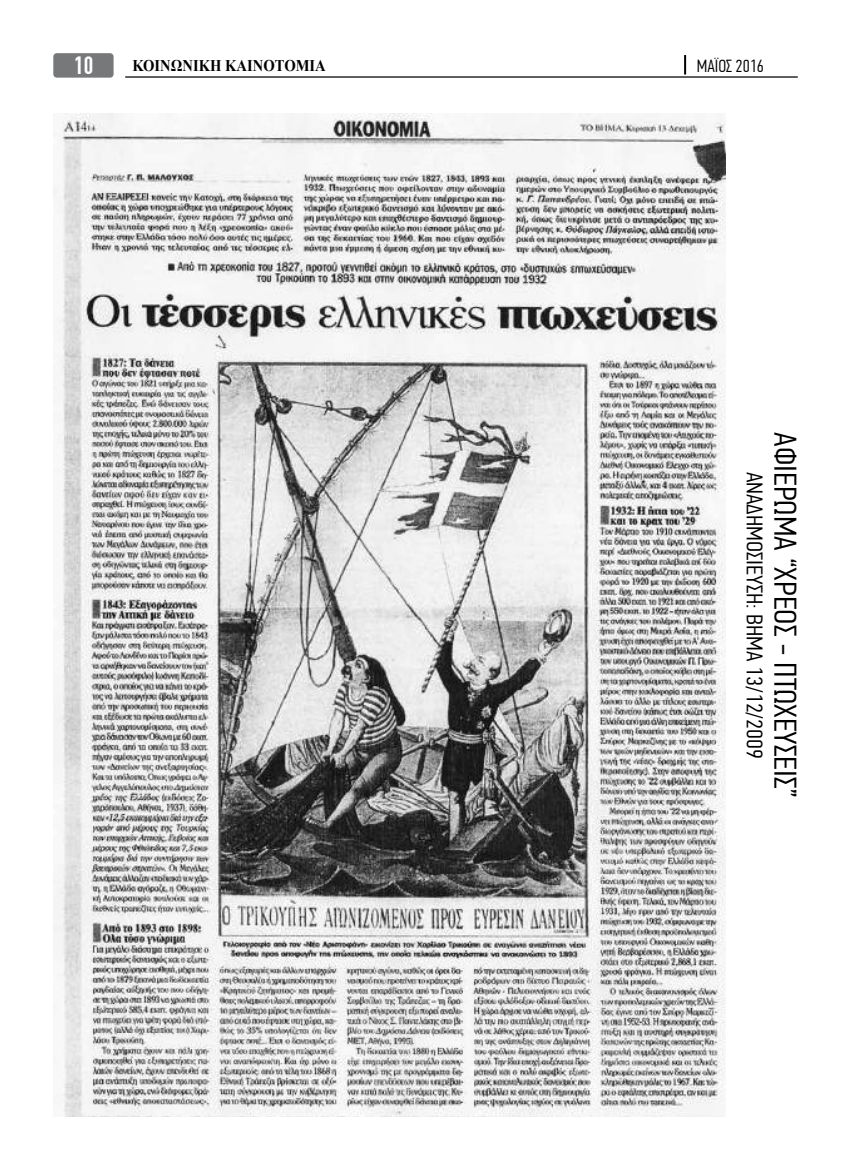
<style>
.page{position:relative;width:851px;height:1170px;background:#fff}
.page>*{position:absolute;margin:0;border:0;box-sizing:border-box;transform-origin:0 0}
.t1{font:300 31.25px "PF Din Text Comp Pro";color:#000;scale:1.2 1}
.t2{font:500 25px "PF Din Text Comp Pro";color:#fff}
.t3{font:300 22.5px "PF Din Text Comp Pro";color:#000;scale:1.2 1}
.t4{font:300 17.5px "PF Din Text Comp Pro";color:#000;scale:1.1 1}
.t5{font:700 16.25px "Times New Roman";color:#000;scale:.9 1}
</style>
<div class="page">
<div style="left:53px;top:53px;width:61px;height:25px;background:#76787a;border-radius:4px"></div>
<svg style="left:684px;top:55px;width:2px;height:19px"></svg>
<hr style="left:125px;top:76px;width:672px;height:2px;background:#000">
<img style="left:53px;top:113px;width:672px;height:1003px">
<p class="t2" style="left:73px;top:51px;width:22px">10</p>
<p class="t5" style="left:132px;top:54px;width:216px">ΚΟΙΝΩΝΙΚΗ ΚΑΙΝΟΤΟΜΙΑ</p>
<p class="t4" style="left:696px;top:56px;width:62px">ΜΑΪΟΣ 2016</p>
<p class="t3" style="left:767px;top:471px;width:241px;rotate:90deg">ΑΝΑΔΗΜΟΣΙΕΥΣΗ: ΒΗΜΑ 13/12/2009</p>
<h1 class="t1" style="left:802px;top:432px;width:306px;rotate:90deg">ΑΦΙΕΡΩΜΑ “ΧΡΕΟΣ - ΠΤΩΧΕΥΣΕΙΣ”</h1>
</div>
